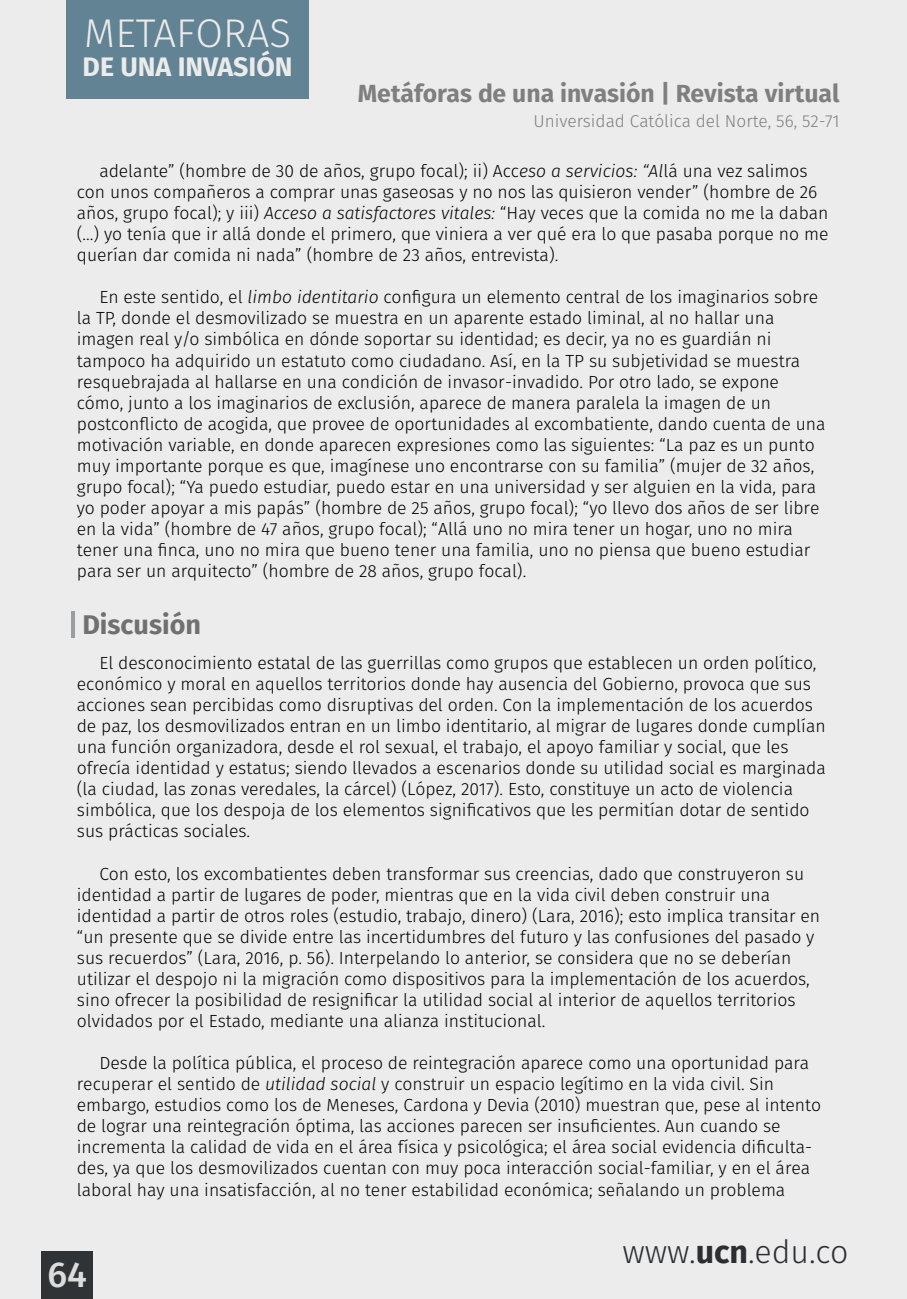
<style>
.page{position:relative;width:907px;height:1299px;background:#ececec}
.page>*{position:absolute;margin:0;border:0;box-sizing:border-box;transform-origin:0 0}
.t1{font:300 40.05px "Fira Sans";color:#ebebeb}
.t2{font:500 36px "Fira Sans";color:#dcdcdc}
.t3{font:300 32.18px "Fira Sans";color:#2d2e32}
.t4{font:700 27px "Fira Sans";color:#707070}
.t5{font:700 26.78px "Fira Sans";color:#ebebeb}
.t6{font:700 24.75px "Fira Sans";color:#7f7f7f}
.t7{font:300 17.55px/21.2px "Fira Sans";color:#000}
.t8{font:300 17.32px "Fira Sans";color:#7f7f7f}
.s1{font-style:italic}
.s2{font-weight:700}
</style>
<div class="page">
<div style="left:66px;top:0;width:243px;height:98px;background:#618393"></div>
<hr style="left:71px;top:612px;width:3px;height:26px;background:#9a9e9f">
<div style="left:42px;top:1252px;width:51px;height:47px;background:#2f3336"></div>
<h1 class="t1" style="left:84px;top:5px;width:208px">METAFORAS</h1>
<h3 class="t5" style="left:83px;top:48px;width:211px">DE UNA INVASIÓN</h3>
<h3 class="t6" style="left:358px;top:76px;width:483px">Metáforas de una invasión | Revista virtual</h3>
<p class="t8" style="left:533px;top:108px;width:308px">Universidad Católica del Norte, 56, 52-71</p>
<p class="t7" style="left:77px;top:160px;width:753px;text-indent:22px">adelante” (hombre de 30 de años, grupo focal); ii) Acc<span class="s1">eso a servicios: “Al</span>lá una vez salimos con unos compañeros a comprar unas gaseosas y no nos las quisieron vender” (hombre de 26 años, grupo focal); y iii) <span class="s1">Acceso a satisfactores vitales:</span> “Hay veces que la comida no me la daban (…) yo tenía que ir allá donde el primero, que viniera a ver qué era lo que pasaba porque no me querían dar comida ni nada” (hombre de 23 años, entrevista).</p>
<p class="t7" style="left:77px;top:287px;width:750px;text-indent:22px">En este sentido, el <span class="s1">limbo identitario</span> configura un elemento central de los imaginarios sobre la TP, donde el desmovilizado se muestra en un aparente estado liminal, al no hallar una imagen real y/o simbólica en dónde soportar su identidad; es decir, ya no es guardián ni tampoco ha adquirido un estatuto como ciudadano. Así, en la TP su subjetividad se muestra resquebrajada al hallarse en una condición de invasor-invadido. Por otro lado, se expone cómo, junto a los imaginarios de exclusión, aparece de manera paralela la imagen de un postconflicto de acogida, que provee de oportunidades al excombatiente, dando cuenta de una motivación variable, en donde aparecen expresiones como las siguientes: “La paz es un punto muy importante porque es que, imagínese uno encontrarse con su familia” (mujer de 32 años, grupo focal); “Ya puedo estudiar, puedo estar en una universidad y ser alguien en la vida, para yo poder apoyar a mis papás” (hombre de 25 años, grupo focal); “yo llevo dos años de ser libre en la vida” (hombre de 47 años, grupo focal); “Allá uno no mira tener un hogar, uno no mira tener una finca, uno no mira que bueno tener una familia, uno no piensa que bueno estudiar para ser un arquitecto” (hombre de 28 años, grupo focal).</p>
<h3 class="t4" style="left:82px;top:605px;width:120px">Discusión</h3>
<p class="t7" style="left:77px;top:652px;width:750px;text-indent:22px">El desconocimiento estatal de las guerrillas como grupos que establecen un orden político, económico y moral en aquellos territorios donde hay ausencia del Gobierno, provoca que sus acciones sean percibidas como disruptivas del orden. Con la implementación de los acuerdos de paz, los desmovilizados entran en un limbo identitario, al migrar de lugares donde cumplían una función organizadora, desde el rol sexual, el trabajo, el apoyo familiar y social, que les ofrecía identidad y estatus; siendo llevados a escenarios donde su utilidad social es marginada (la ciudad, las zonas veredales, la cárcel) (López, 2017). Esto, constituye un acto de violencia simbólica, que los despoja de los elementos significativos que les permitían dotar de sentido sus prácticas sociales.</p>
<p class="t7" style="left:77px;top:863px;width:744px;text-indent:22px">Con esto, los excombatientes deben transformar sus creencias, dado que construyeron su identidad a partir de lugares de poder, mientras que en la vida civil deben construir una identidad a partir de otros roles (estudio, trabajo, dinero) (Lara, 2016); esto implica transitar en “un presente que se divide entre las incertidumbres del futuro y las confusiones del pasado y sus recuerdos” (Lara, 2016, p. 56). Interpelando lo anterior, se considera que no se deberían utilizar el despojo ni la migración como dispositivos para la implementación de los acuerdos, sino ofrecer la posibilidad de resignificar la utilidad social al interior de aquellos territorios olvidados por el Estado, mediante una alianza institucional.</p>
<p class="t7" style="left:77px;top:1052px;width:745px;text-indent:22px">Desde la política pública, el proceso de reintegración aparece como una oportunidad para recuperar el sentido de <span class="s1">utilidad social</span> y construir un espacio legítimo en la vida civil. Sin embargo, estudios como los de Meneses, Cardona y Devia (2010) muestran que, pese al intento de lograr una reintegración óptima, las acciones parecen ser insuficientes. Aun cuando se incrementa la calidad de vida en el área física y psicológica; el área social evidencia dificulta&shy;des, ya que los desmovilizados cuentan con muy poca interacción social-familiar, y en el área laboral hay una insatisfacción, al no tener estabilidad económica; señalando un problema</p>
<h2 class="t2" style="left:47px;top:1248px;width:41px">64</h2>
<h3 class="t3" style="left:622px;top:1229px;width:228px">www.<span class="s2">ucn</span>.edu.co</h3>
</div>
